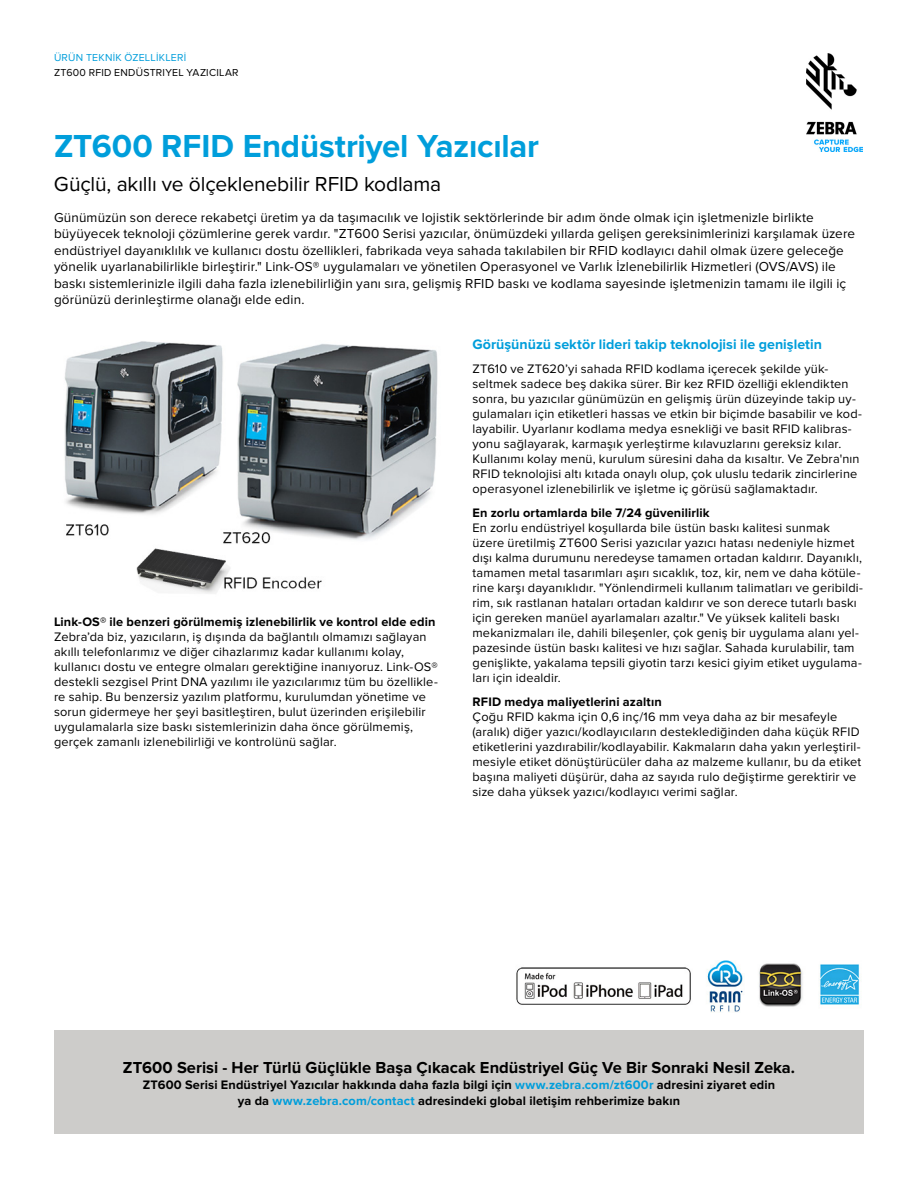
<style>
.page{position:relative;width:918px;height:1188px;background:#fff}
.page>*{position:absolute;margin:0;border:0;box-sizing:border-box;transform-origin:0 0}
.t1{font:700 33px "Proxima Nova";letter-spacing:-.005em;color:#009edb}
.t2{font:21px "Proxima Nova";letter-spacing:-.005em;color:#000}
.t3{font:700 16.5px "Proxima Nova";color:#000}
.t4{font:700 14.25px "Proxima Nova";color:#009edb}
.t5{font:13.5px/16.5px "Proxima Nova";letter-spacing:.01em;color:#000}
.t6{font:12.75px/15px "Proxima Nova";letter-spacing:.015em;color:#000}
.t7{font:700 12.75px/15.8px "Proxima Nova";letter-spacing:.01em;color:#000;text-align:center}
.t8{font:10.5px "Proxima Nova";letter-spacing:.025em;color:#000}
.t9{font:10.5px "Proxima Nova";letter-spacing:.025em;color:#009edb}
.s1{color:#009edb}
</style>
<div class="page">
<img style="left:806px;top:54px;width:56px;height:97px">
<div style="left:54px;top:1031px;width:810px;height:103px;background:#cdccca"></div>
<img style="left:516px;top:961px;width:344px;height:52px">
<img style="left:64px;top:341px;width:374px;height:253px">
<p class="t9" style="left:54px;top:52px;width:134px">ÜRÜN TEKNİK ÖZELLİKLERİ</p>
<p class="t8" style="left:54px;top:66px;width:186px">ZT600 RFID ENDÜSTRIYEL YAZICILAR</p>
<h1 class="t1" style="left:54px;top:127px;width:487px">ZT600 RFID Endüstriyel Yazıcılar</h1>
<h2 class="t2" style="left:54px;top:172px;width:389px">Güçlü, akıllı ve ölçeklenebilir RFID kodlama</h2>
<p class="t5" style="left:54px;top:209px;width:803px">Günümüzün son derece rekabetçi üretim ya da taşımacılık ve lojistik sektörlerinde bir adım önde olmak için işletmenizle birlikte büyüyecek teknoloji çözümlerine gerek vardır. "ZT600 Serisi yazıcılar, önümüzdeki yıllarda gelişen gereksinimlerinizi karşılamak üzere endüstriyel dayanıklılık ve kullanıcı dostu özellikleri, fabrikada veya sahada takılabilen bir RFID kodlayıcı dahil olmak üzere geleceğe yönelik uyarlanabilirlikle birleştirir." Link-OS® uygulamaları ve yönetilen Operasyonel ve Varlık İzlenebilirlik Hizmetleri (OVS/AVS) ile baskı sistemlerinizle ilgili daha fazla izlenebilirliğin yanı sıra, gelişmiş RFID baskı ve kodlama sayesinde işletmenizin tamamı ile ilgili iç görünüzü derinleştirme olanağı elde edin.</p>
<p class="t7" style="left:54px;top:614px;width:383px">Link-OS® ile benzeri görülmemiş izlenebilirlik ve kontrol elde edin</p>
<p class="t6" style="left:54px;top:630px;width:385px">Zebra’da biz, yazıcıların, iş dışında da bağlantılı olmamızı sağlayan akıllı telefonlarımız ve diğer cihazlarımız kadar kullanımı kolay, kullanıcı dostu ve entegre olmaları gerektiğine inanıyoruz. Link-OS® destekli sezgisel Print DNA yazılımı ile yazıcılarımız tüm bu özellikle&shy;re sahip. Bu benzersiz yazılım platformu, kurulumdan yönetime ve sorun gidermeye her şeyi basitleştiren, bulut üzerinden erişilebilir uygulamalarla size baskı sistemlerinizin daha önce görülmemiş, gerçek zamanlı izlenebilirliği ve kontrolünü sağlar.</p>
<p class="t4" style="left:472px;top:336px;width:351px">Görüşünüzü sektör lideri takip teknolojisi ile genişletin</p>
<p class="t6" style="left:472px;top:362px;width:391px">ZT610 ve ZT620’yi sahada RFID kodlama içerecek şekilde yük&shy;seltmek sadece beş dakika sürer. Bir kez RFID özelliği eklendikten sonra, bu yazıcılar günümüzün en gelişmiş ürün düzeyinde takip uy&shy;gulamaları için etiketleri hassas ve etkin bir biçimde basabilir ve kod&shy;layabilir. Uyarlanır kodlama medya esnekliği ve basit RFID kalibras&shy;yonu sağlayarak, karmaşık yerleştirme kılavuzlarını gereksiz kılar.<br>Kullanımı kolay menü, kurulum süresini daha da kısaltır. Ve Zebra'nın RFID teknolojisi altı kıtada onaylı olup, çok uluslu tedarik zincirlerine operasyonel izlenebilirlik ve işletme iç görüsü sağlamaktadır.</p>
<p class="t7" style="left:472px;top:505px;width:238px">En zorlu ortamlarda bile 7/24 güvenilirlik</p>
<p class="t6" style="left:472px;top:520px;width:392px">En zorlu endüstriyel koşullarda bile üstün baskı kalitesi sunmak üzere üretilmiş ZT600 Serisi yazıcılar yazıcı hatası nedeniyle hizmet dışı kalma durumunu neredeyse tamamen ortadan kaldırır. Dayanıklı, tamamen metal tasarımları aşırı sıcaklık, toz, kir, nem ve daha kötüle&shy;rine karşı dayanıklıdır. "Yönlendirmeli kullanım talimatları ve geribildi&shy;rim, sık rastlanan hataları ortadan kaldırır ve son derece tutarlı baskı için gereken manüel ayarlamaları azaltır." Ve yüksek kaliteli baskı mekanizmaları ile, dahili bileşenler, çok geniş bir uygulama alanı yel&shy;pazesinde üstün baskı kalitesi ve hızı sağlar. Sahada kurulabilir, tam genişlikte, yakalama tepsili giyotin tarzı kesici giyim etiket uygulama&shy;ları için idealdir.</p>
<p class="t7" style="left:472px;top:694px;width:191px">RFID medya maliyetlerini azaltın</p>
<p class="t6" style="left:472px;top:709px;width:390px">Çoğu RFID kakma için 0,6 inç/16 mm veya daha az bir mesafeyle (aralık) diğer yazıcı/kodlayıcıların desteklediğinden daha küçük RFID etiketlerini yazdırabilir/kodlayabilir. Kakmaların daha yakın yerleştiril&shy;mesiyle etiket dönüştürücüler daha az malzeme kullanır, bu da etiket başına maliyeti düşürür, daha az sayıda rulo değiştirme gerektirir ve size daha yüksek yazıcı/kodlayıcı verimi sağlar.</p>
<p class="t3" style="left:123px;top:1058px;width:674px">ZT600 Serisi - Her Türlü Güçlükle Başa Çıkacak Endüstriyel Güç Ve Bir Sonraki Nesil Zeka.</p>
<p class="t7" style="left:143px;top:1077px;width:634px">ZT600 Serisi Endüstriyel Yazıcılar hakkında daha fazla bilgi için <span class="s1">www.zebra.com/zt600r</span> adresini ziyaret edin ya da <span class="s1">www.zebra.com/contact</span> adresindeki global iletişim rehberimize bakın</p>
</div>
